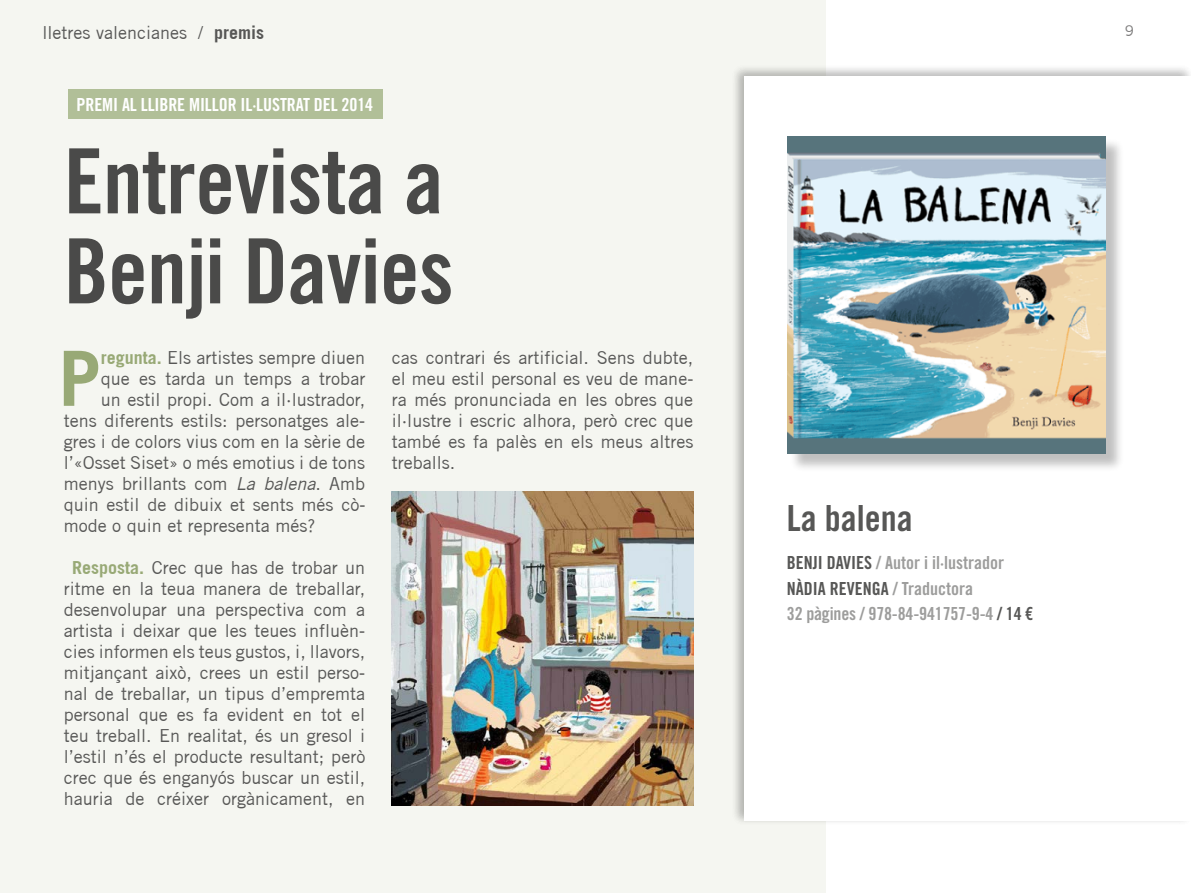
<style>
.page{position:relative;width:1191px;height:893px;background:#fff}
.page>*{position:absolute;margin:0;border:0;box-sizing:border-box;transform-origin:0 0}
.t1{font:90px/90px "Trade Gothic Bold Cond Twenty";letter-spacing:-.01em;color:#4a4a49}
.t2{font:700 76.2px "Trade Gothic";color:#98a976}
.t3{font:36px "Trade Gothic Bold Cond Twenty";color:#575756}
.t4{font:18px/21px "Trade Gothic";color:#575756;text-align:center}
.t5{font:18px/25.2px "Trade Gothic Bold Cond Twenty";color:#9d9d9c}
.t6{font:18px "Trade Gothic Bold Cond Twenty";letter-spacing:-.005em;color:#fff}
.t7{font:15px "Trade Gothic";color:#7c7b7b}
.s1{font-weight:700}
.s2{font-weight:700;color:#98a976}
.s3{font-style:italic}
.s4{color:#575756}
</style>
<div class="page">
<div style="left:0;top:0;width:825px;height:893px;background:#f5f6f1"></div>
<div style="left:730px;top:64px;width:461px;height:761px;background:#000;opacity:.15"></div>
<div style="left:744px;top:77px;width:447px;height:744px;background:#fff"></div>
<div style="left:789px;top:138px;width:335px;height:335px;background:#000;opacity:.25"></div>
<img style="left:787px;top:136px;width:318px;height:318px">
<div style="left:68px;top:89px;width:315px;height:30px;background:#b1bf98"></div>
<img style="left:392px;top:491px;width:301px;height:315px">
<p class="t4" style="left:43px;top:21px;width:223px">lletres valencianes / <span class="s1">premis</span></p>
<p class="t7" style="left:1124px;top:22px;width:11px">9</p>
<p class="t6" style="left:77px;top:94px;width:298px">PREMI AL LLIBRE MILLOR IL·LUSTRAT DEL 2014</p>
<h1 class="t1" style="left:64px;top:136px;width:391px">Entrevista a<br>Benji Davies</h1>
<h2 class="t2" style="left:58px;top:332px;width:44px">P</h2>
<p class="t4" style="left:101px;top:347px;width:266px"><span class="s2">regunta.</span> Els artistes sempre diuen</p>
<p class="t4" style="left:392px;top:347px;width:303px;text-align:justify">cas contrari és artificial. Sens dubte, el meu estil personal es veu de mane&shy;ra més pronunciada en les obres que il·lustre i escric alhora, però crec que també es fa palès en els meus altres treballs.</p>
<p class="t4" style="left:101px;top:368px;width:266px">que es tarda un temps a trobar</p>
<p class="t4" style="left:101px;top:389px;width:266px">un estil propi. Com a il·lustrador,</p>
<p class="t4" style="left:64px;top:410px;width:303px">tens diferents estils: personatges ale-</p>
<p class="t4" style="left:64px;top:431px;width:303px">gres i de colors vius com en la sèrie de</p>
<p class="t4" style="left:64px;top:452px;width:303px">l’«Osset Siset» o més emotius i de tons</p>
<p class="t4" style="left:64px;top:473px;width:303px">menys brillants com <span class="s3">La balena</span>. Amb</p>
<p class="t4" style="left:64px;top:494px;width:303px">quin estil de dibuix et sents més cò-</p>
<p class="t4" style="left:64px;top:515px;width:253px">mode o quin et representa més?</p>
<p class="t4" style="left:64px;top:557px;width:303px"><span class="s2">Resposta.</span> Crec que has de trobar un ritme en la teua manera de treballar, desenvolupar una perspectiva com a artista i deixar que les teues influèn&shy;cies informen els teus gustos, i, llavors, mitjançant això, crees un estil perso&shy;nal de treballar, un tipus d’empremta personal que es fa evident en tot el teu treball. En realitat, és un gresol i l’estil n’és el producte resultant; però crec que és enganyós buscar un estil, hauria de créixer orgànicament, en</p>
<h3 class="t3" style="left:787px;top:497px;width:127px">La balena</h3>
<p class="t5" style="left:787px;top:550px;width:248px"><span class="s4">BENJI DAVIES</span> / Autor i il·lustrador<br><span class="s4">NÀDIA REVENGA</span> / Traductora<br>32 pàgines / 978-84-941757-9-4 <span class="s4">/ 14 €</span></p>
</div>
